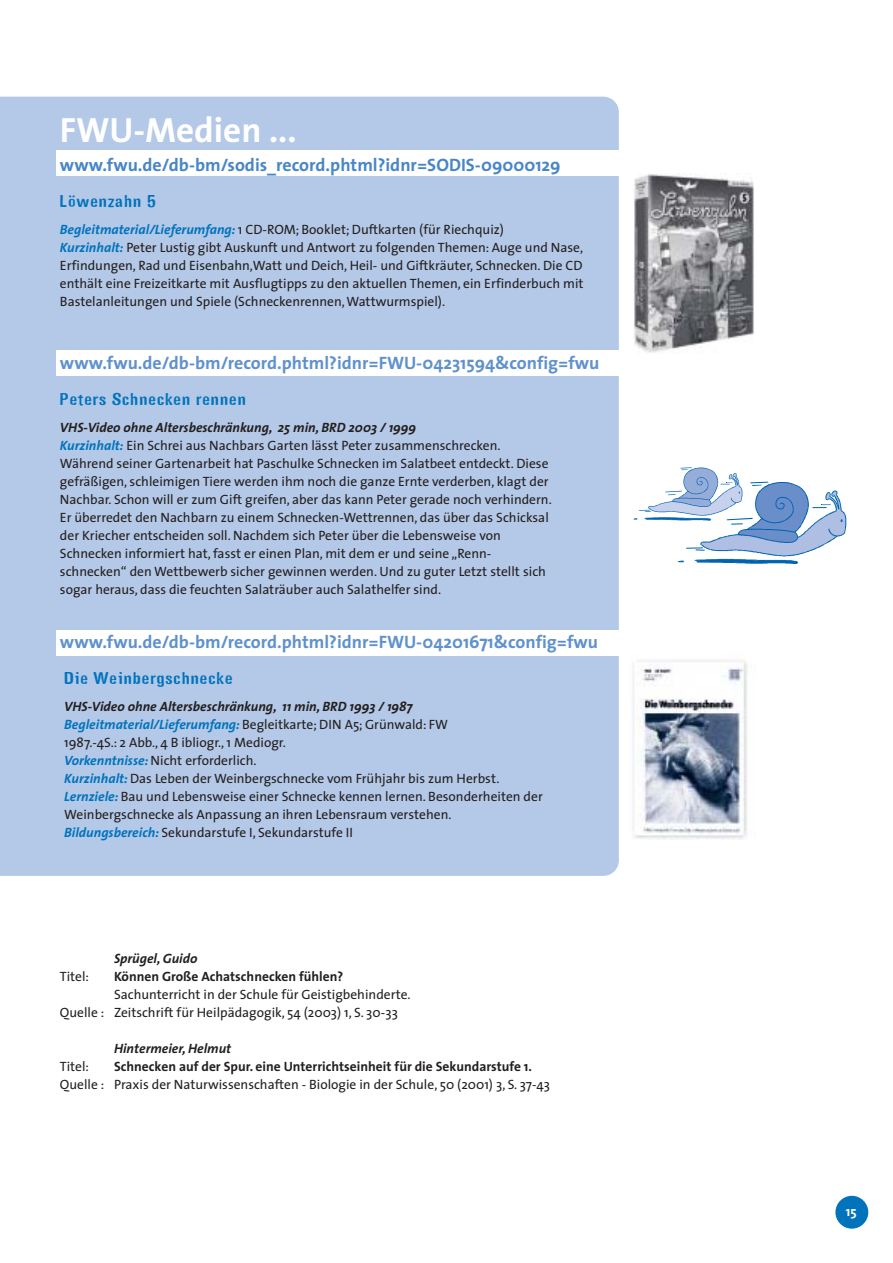
<style>
.page{position:relative;width:893px;height:1263px;background:#fff}
.page>*{position:absolute;margin:0;border:0;box-sizing:border-box;transform-origin:0 0}
.t1{font:700 35.25px "The Sans";color:#fff}
.t2{font:700 18px "The Sans";color:#5f91cd}
.t3{font:700 18px "The Sans";color:#4886c7}
.t4{font:700 18px "Gagamond";letter-spacing:.05em;color:#0073bc}
.t5{font:13.5px/18px "The Sans";color:#231f1f}
.t6{font:700 13.5px "The Sans";color:#231f1f}
.t7{font:italic 700 13.5px "The Sans";color:#231f1f}
.t8{font:700 13.5px "The Sans";color:#fff}
.s1{font-weight:700;font-style:italic;color:#0073bc}
.s2{font-weight:700;font-style:italic}
</style>
<div class="page">
<div style="left:0;top:97px;width:618px;height:779px;background:#b4c8e7"></div>
<div style="left:835px;top:1196px;width:33px;height:33px;background:#0073bc;border-radius:50%"></div>
<img style="left:633px;top:173px;width:121px;height:180px">
<img style="left:632px;top:659px;width:115px;height:180px">
<div style="left:56px;top:350px;width:563px;height:26px;background:#fff"></div>
<div style="left:56px;top:151px;width:563px;height:25px;background:#fff"></div>
<div style="left:56px;top:631px;width:563px;height:25px;background:#fff"></div>
<svg style="left:633px;top:467px;width:213px;height:97px"></svg>
<h1 class="t1" style="left:60px;top:117px;width:238px">FWU-Medien ...</h1>
<h2 class="t3" style="left:60px;top:158px;width:502px">www.fwu.de/db-bm/sodis_record.phtml?idnr=SODIS-09000129</h2>
<h2 class="t4" style="left:60px;top:194px;width:98px">Löwenzahn 5</h2>
<p class="t5" style="left:60px;top:222px;width:525px"><span class="s1">Begleitmaterial/Lieferumfang:</span> 1 CD-ROM; Booklet; Duftkarten (für Riechquiz)<br><span class="s1">Kurzinhalt:</span> Peter Lustig gibt Auskunft und Antwort zu folgenden Themen: Auge und Nase, Erfindungen, Rad und Eisenbahn,Watt und Deich, Heil- und Giftkräuter, Schnecken. Die CD enthält eine Freizeitkarte mit Ausflugtipps zu den aktuellen Themen, ein Erfinderbuch mit Bastelanleitungen und Spiele (Schneckenrennen, Wattwurmspiel).</p>
<h2 class="t2" style="left:60px;top:356px;width:541px">www.fwu.de/db-bm/record.phtml?idnr=FWU-04231594&amp;config=fwu</h2>
<h2 class="t4" style="left:60px;top:392px;width:187px">Peters Schnecken rennen</h2>
<p class="t5" style="left:60px;top:420px;width:493px"><span class="s2">VHS-Video ohne Altersbeschränkung, 25 min, BRD 2003 / 1999<br></span><span class="s1">Kurzinhalt:</span> Ein Schrei aus Nachbars Garten lässt Peter zusammenschrecken.<br>Während seiner Gartenarbeit hat Paschulke Schnecken im Salatbeet entdeckt. Diese gefräßigen, schleimigen Tiere werden ihm noch die ganze Ernte verderben, klagt der Nachbar. Schon will er zum Gift greifen, aber das kann Peter gerade noch verhindern.<br>Er überredet den Nachbarn zu einem Schnecken-Wettrennen, das über das Schicksal der Kriecher entscheiden soll. Nachdem sich Peter über die Lebensweise von Schnecken informiert hat, fasst er einen Plan, mit dem er und seine „Renn&shy;schnecken“ den Wettbewerb sicher gewinnen werden. Und zu guter Letzt stellt sich sogar heraus, dass die feuchten Salaträuber auch Salathelfer sind.</p>
<h2 class="t2" style="left:60px;top:635px;width:539px">www.fwu.de/db-bm/record.phtml?idnr=FWU-04201671&amp;config=fwu</h2>
<h2 class="t4" style="left:64px;top:671px;width:170px">Die Weinbergschnecke</h2>
<p class="t5" style="left:64px;top:699px;width:480px"><span class="s2">VHS-Video ohne Altersbeschränkung, 11 min, BRD 1993 / 1987<br></span><span class="s1">Begleitmaterial/Lieferumfang:</span> Begleitkarte; DIN A5; Grünwald: FW<br>1987.-4S.: 2 Abb., 4 B ibliogr., 1 Mediogr.<br><span class="s1">Vorkenntnisse:</span> Nicht erforderlich.<br><span class="s1">Kurzinhalt:</span> Das Leben der Weinbergschnecke vom Frühjahr bis zum Herbst.<br><span class="s1">Lernziele:</span> Bau und Lebensweise einer Schnecke kennen lernen. Besonderheiten der Weinbergschnecke als Anpassung an ihren Lebensraum verstehen.<br><span class="s1">Bildungsbereich:</span> Sekundarstufe I, Sekundarstufe II</p>
<p class="t7" style="left:114px;top:953px;width:85px">Sprügel, Guido</p>
<p class="t5" style="left:60px;top:969px;width:31px">Titel:</p>
<p class="t6" style="left:114px;top:971px;width:231px">Können Große Achatschnecken fühlen?</p>
<p class="t5" style="left:60px;top:987px;width:352px;text-indent:54px">Sachunterricht in der Schule für Geistigbehinderte.<br>Quelle : Zeitschrift für Heilpädagogik, 54 (2003) 1, S. 30-33</p>
<p class="t7" style="left:114px;top:1043px;width:119px">Hintermeier, Helmut</p>
<p class="t5" style="left:60px;top:1059px;width:31px">Titel:</p>
<p class="t6" style="left:114px;top:1061px;width:419px">Schnecken auf der Spur. eine Unterrichtseinheit für die Sekundarstufe 1.</p>
<p class="t5" style="left:60px;top:1077px;width:491px">Quelle : Praxis der Naturwissenschaften - Biologie in der Schule, 50 (2001) 3, S. 37-43</p>
<p class="t8" style="left:845px;top:1206px;width:12px">15</p>
</div>
